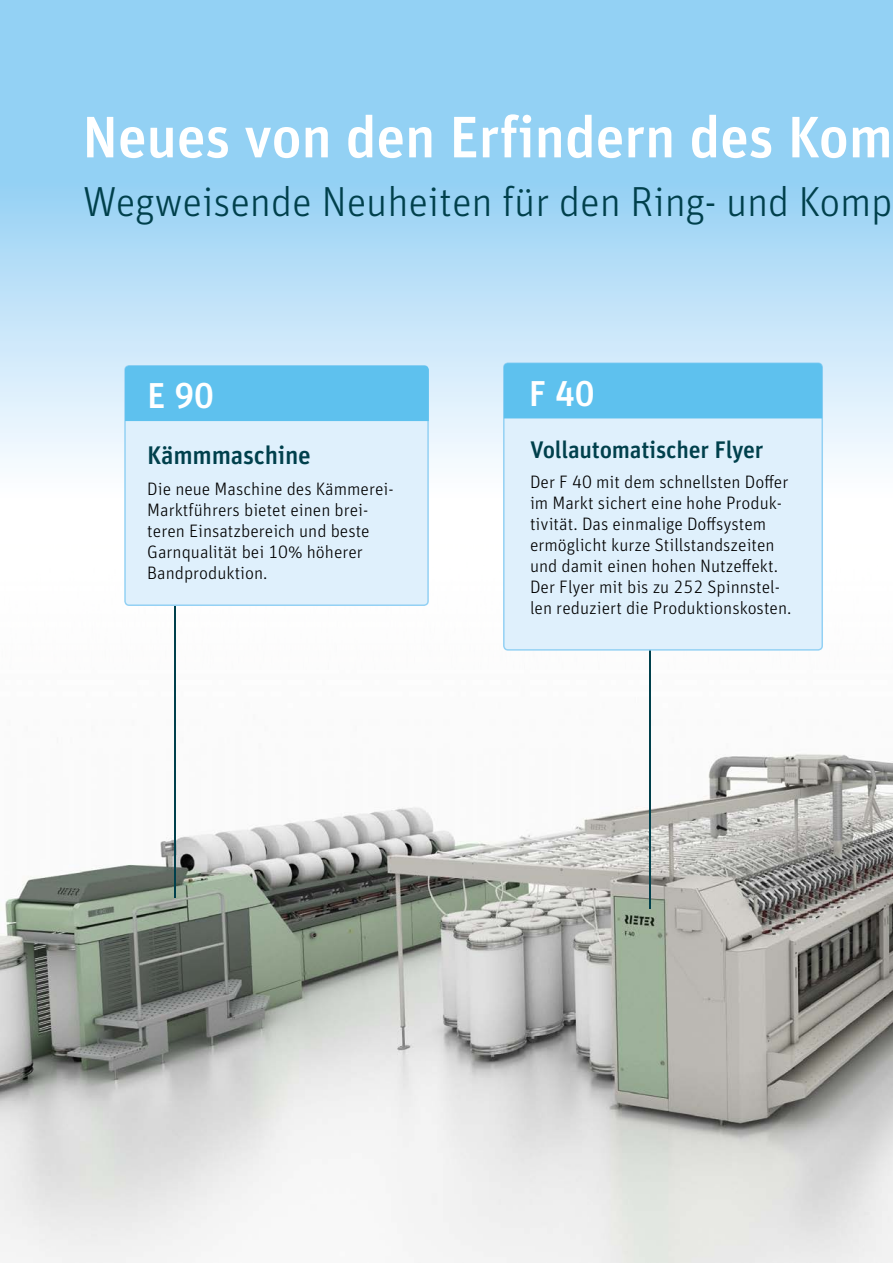
<style>
.page{position:relative;width:893px;height:1263px;background:#fff}
.page>*{position:absolute;margin:0;border:0;box-sizing:border-box;transform-origin:0 0}
.t1{font:500 58.5px "Unit Pro";letter-spacing:-.005em;color:#fff}
.t2{font:300 42px "Unit Pro";letter-spacing:-.005em;color:#00404c}
.t3{font:500 36px "Unit Pro";color:#fff}
.t4{font:500 25.5px "Unit Pro";letter-spacing:-.01em;color:#00404c}
.t5{font:500 24px "Unit Pro";letter-spacing:-.01em;color:#00404c}
.t6{font:300 18px/21px "Unit Pro";color:#000}
</style>
<div class="page">
<img style="left:0;top:606px;width:893px;height:657px">
<svg style="left:0;top:0;width:893px;height:468px;background:#a9d9f6"></svg>
<hr style="left:649px;top:639px;width:2px;height:269px;background:#00404c">
<hr style="left:174px;top:580px;width:1px;height:317px;background:#00404c">
<div style="left:503px;top:362px;width:320px;height:289px;background:#dff0fc"></div>
<div style="left:124px;top:365px;width:305px;height:241px;background:#dff0fc"></div>
<div style="left:125px;top:366px;width:304px;height:55px;background:#5ec1ee"></div>
<div style="left:504px;top:363px;width:318px;height:55px;background:#5ec1ee"></div>
<h1 class="t1" style="left:82px;top:93px;width:812px">Neues von den Erfindern des Kom</h1>
<h2 class="t2" style="left:83px;top:172px;width:811px">Wegweisende Neuheiten für den Ring- und Komp</h2>
<h3 class="t3" style="left:529px;top:366px;width:67px">F 40</h3>
<h3 class="t3" style="left:147px;top:368px;width:68px">E 90</h3>
<h3 class="t4" style="left:147px;top:436px;width:165px">Kämmmaschine</h3>
<h3 class="t5" style="left:530px;top:431px;width:235px">Vollautomatischer Flyer</h3>
<p class="t6" style="left:147px;top:478px;width:248px">Die neue Maschine des Kämmerei-<br>Marktführers bietet einen brei&shy;teren Einsatzbereich und beste<br>Garnqualität bei 10% höherer<br>Bandproduktion.</p>
<p class="t6" style="left:530px;top:470px;width:263px">Der F 40 mit dem schnellsten Doffer im Markt sichert eine hohe Produk&shy;tivität. Das einmalige Doffsystem ermöglicht kurze Stillstandszeiten und damit einen hohen Nutzeffekt.<br>Der Flyer mit bis zu 252 Spinnstel&shy;len reduziert die Produktionskosten.</p>
</div>
